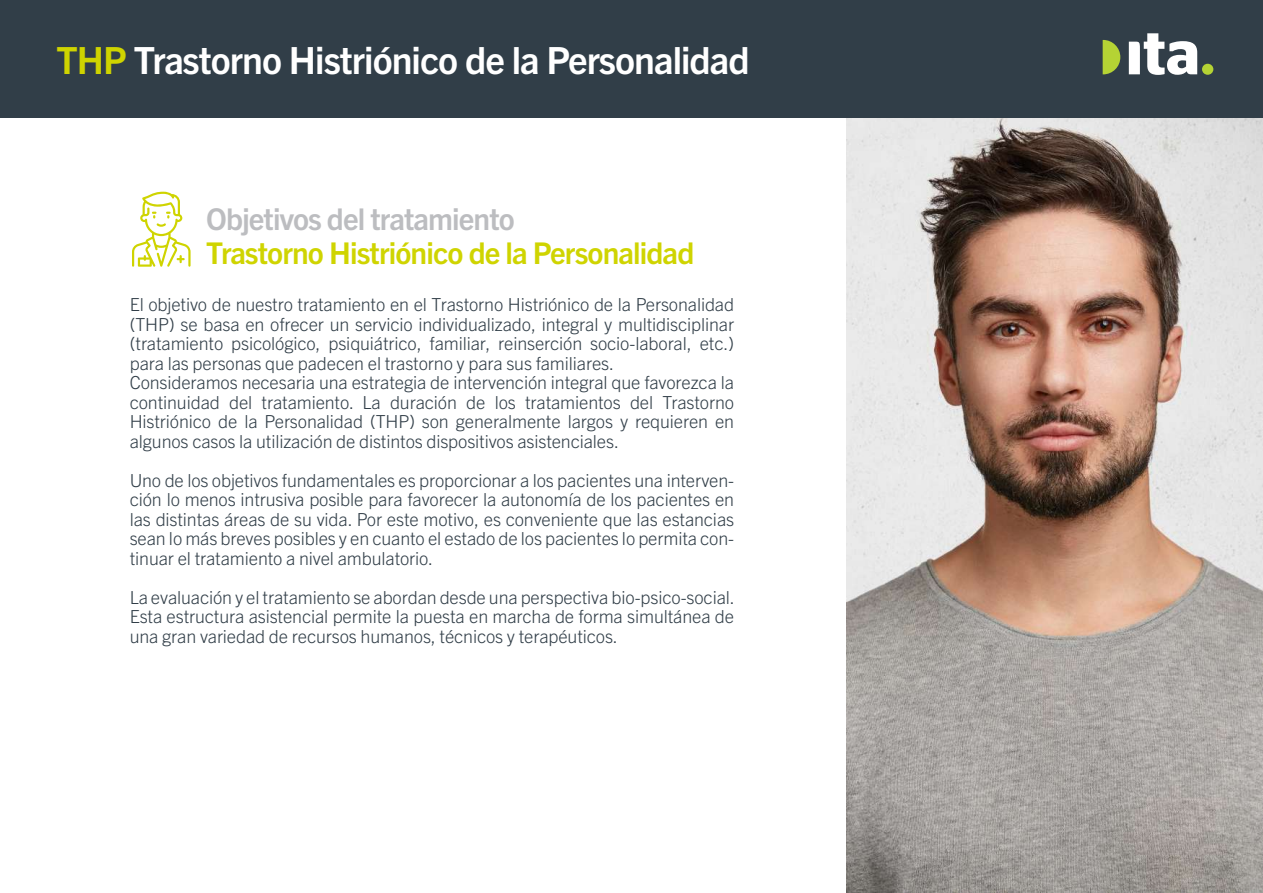
<style>
.page{position:relative;width:1263px;height:893px;background:#fff}
.page>*{position:absolute;margin:0;border:0;box-sizing:border-box;transform-origin:0 0}
.t1{font:700 37.5px "Trade Gothic Next LT Pro";letter-spacing:-.025em;color:#fff}
.t2{font:700 30px "Trade Gothic Next LT Pro";letter-spacing:-.03em;color:#cfd400}
.t3{font:700 30px "Trade Gothic Next LT Pro";letter-spacing:-.03em;color:#bcbdc0}
.t4{font:300 18px/19.5px "Trade Gothic Next LT Pro";letter-spacing:-.01em;color:#313e48;text-align:justify}
.s1{color:#cfd400}
</style>
<div class="page">
<img style="left:846px;top:117px;width:417px;height:776px">
<div style="left:0;top:0;width:1263px;height:117px;background:#313e48"></div>
<svg style="left:132px;top:192px;width:59px;height:75px"></svg>
<svg style="left:1129px;top:33px;width:68px;height:42px"></svg>
<div style="left:1202px;top:64px;width:11px;height:11px;background:#b5d334;border-radius:50%"></div>
<svg style="left:1103px;top:40px;width:17px;height:34px"></svg>
<h1 class="t1" style="left:56px;top:35px;width:695px"><span class="s1">THP</span> Trastorno Histriónico de la Personalidad</h1>
<h2 class="t3" style="left:206px;top:199px;width:310px">Objetivos del tratamiento</h2>
<h2 class="t2" style="left:206px;top:232px;width:490px">Trastorno Histriónico de la Personalidad</h2>
<p class="t4" style="left:130px;top:294px;width:606px;text-align:left">El objetivo de nuestro tratamiento en el Trastorno Histriónico de la Personalidad (THP) se basa en ofrecer un servicio individualizado, integral y multidisciplinar (tratamiento psicológico, psiquiátrico, familiar, reinserción socio-laboral, etc.) para las personas que padecen el trastorno y para sus familiares.<br>Consideramos necesaria una estrategia de intervención integral que favorezca la continuidad del tratamiento. La duración de los tratamientos del Trastorno Histriónico de la Personalidad (THP) son generalmente largos y requieren en algunos casos la utilización de distintos dispositivos asistenciales.</p>
<p class="t4" style="left:130px;top:469px;width:606px">Uno de los objetivos fundamentales es proporcionar a los pacientes una interven&shy;ción lo menos intrusiva posible para favorecer la autonomía de los pacientes en las distintas áreas de su vida. Por este motivo, es conveniente que las estancias sean lo más breves posibles y en cuanto el estado de los pacientes lo permita con&shy;tinuar el tratamiento a nivel ambulatorio.</p>
<p class="t4" style="left:130px;top:586px;width:607px">La evaluación y el tratamiento se abordan desde una perspectiva bio-psico-social.<br>Esta estructura asistencial permite la puesta en marcha de forma simultánea de una gran variedad de recursos humanos, técnicos y terapéuticos.</p>
</div>
